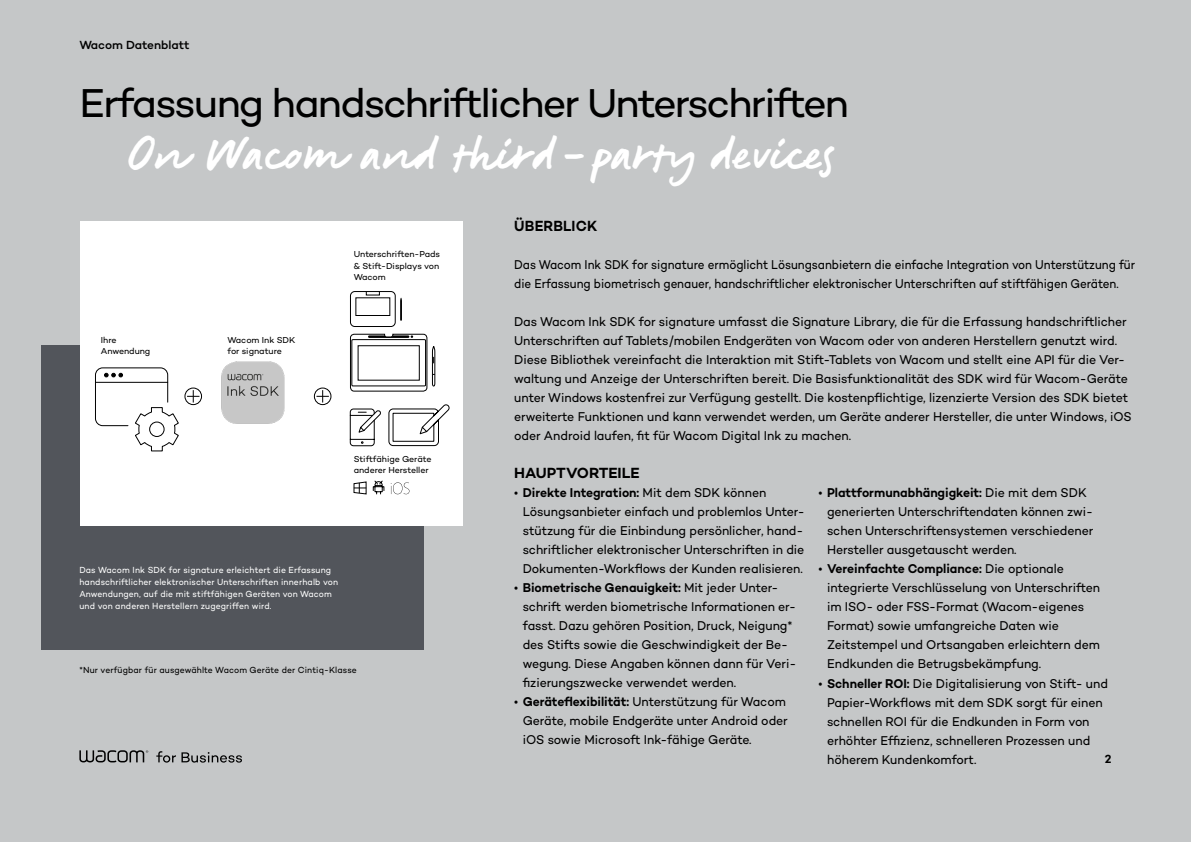
<style>
.page{position:relative;width:1191px;height:842px;background:#c5c7c8}
.page>*{position:absolute;margin:0;border:0;box-sizing:border-box;transform-origin:0 0}
.t1{font:49.2px "Signature Wacom";color:#fff}
.t2{font:41px "Campton Wacom";letter-spacing:-.045em;color:#000}
.t3{font:600 15px "Campton Wacom";color:#000}
.t4{font:600 15px "Campton Wacom";color:#000;scale:.95 1}
.t5{font:13px/19px "Campton Wacom";letter-spacing:-.005em;color:#000;scale:.95 1}
.t6{font:13px/19px "Campton Wacom";letter-spacing:-.005em;color:#000;scale:.9 1}
.t7{font:500 12px "Campton Wacom";letter-spacing:-.01em;color:#000}
.t8{font:600 12px "Campton Wacom";color:#000}
.t9{font:9px/12px "Campton Wacom";letter-spacing:.015em;color:#fff;scale:.95 1}
.t10{font:9px "Campton Wacom";letter-spacing:.02em;color:#000;scale:.95 1}
.t11{font:8.8px/11.7px "Campton Wacom";letter-spacing:-.005em;color:#000}
.s1{font-weight:600}
</style>
<div class="page">
<svg style="left:79px;top:750px;width:163px;height:13px"></svg>
<div style="left:41px;top:345px;width:383px;height:304px;background:#52555b"></div>
<div style="left:80px;top:221px;width:382px;height:304px;background:#fff"></div>
<svg style="left:95px;top:367px;width:84px;height:84px"></svg>
<svg style="left:350px;top:333px;width:86px;height:59px"></svg>
<svg style="left:349px;top:408px;width:32px;height:39px"></svg>
<svg style="left:388px;top:404px;width:61px;height:43px"></svg>
<div style="left:184px;top:387px;width:18px;height:18px;border:1px solid #000;border-radius:50%"></div>
<svg style="left:187px;top:390px;width:12px;height:12px"></svg>
<div style="left:314px;top:387px;width:17px;height:18px;border:1px solid #000;border-radius:50%"></div>
<svg style="left:316px;top:390px;width:13px;height:12px"></svg>
<div style="left:350px;top:291px;width:46px;height:36px;border:1px solid #000;border-radius:4px"></div>
<div style="left:355px;top:297px;width:35px;height:19px;border:1px solid #000"></div>
<div style="left:366px;top:291px;width:14px;height:4px;border:1px solid #000"></div>
<svg style="left:400px;top:298px;width:2px;height:23px"></svg>
<svg style="left:353px;top:481px;width:14px;height:14px"></svg>
<svg style="left:373px;top:480px;width:11px;height:14px"></svg>
<svg style="left:391px;top:482px;width:18px;height:12px"></svg>
<img style="left:221px;top:361px;width:64px;height:63px">
<p class="t7" style="left:79px;top:37px;width:111px">Wacom Datenblatt</p>
<h2 class="t2" style="left:79px;top:78px;width:771px">Erfassung handschriftlicher Unterschriften</h2>
<h1 class="t1" style="left:128px;top:121px;width:708px">On Wacom and third-party devices</h1>
<p class="t11" style="left:101px;top:334px;width:51px">Ihre<br>Anwendung</p>
<p class="t11" style="left:227px;top:334px;width:69px">Wacom Ink SDK for signature</p>
<p class="t11" style="left:354px;top:248px;width:88px;text-align:justify">Unterschriften-Pads &amp; Stift-Displays von Wacom</p>
<p class="t11" style="left:354px;top:452px;width:79px">Stiftfähige Geräte anderer Hersteller</p>
<p class="t9" style="left:79px;top:564px;width:274px">Das Wacom Ink SDK for signature erleichtert die Erfassung handschriftlicher elektronischer Unterschriften innerhalb von Anwendungen, auf die mit stiftfähigen Geräten von Wacom und von anderen Herstellern zugegriffen wird.</p>
<p class="t10" style="left:79px;top:665px;width:293px">*Nur verfügbar für ausgewählte Wacom Geräte der Cintiq-Klasse</p>
<p class="t4" style="left:514px;top:217px;width:89px">ÜBERBLICK</p>
<p class="t6" style="left:514px;top:255px;width:691px">Das Wacom Ink SDK for signature ermöglicht Lösungsanbietern die einfache Integration von Unterstützung für die Erfassung biometrisch genauer, handschriftlicher elektronischer Unterschriften auf stiftfähigen Geräten.</p>
<p class="t5" style="left:514px;top:312px;width:651px">Das Wacom Ink SDK for signature umfasst die Signature Library, die für die Erfassung handschriftlicher Unterschriften auf Tablets/mobilen Endgeräten von Wacom oder von anderen Herstellern genutzt wird.<br>Diese Bibliothek vereinfacht die Interaktion mit Stift-Tablets von Wacom und stellt eine API für die Ver&shy;waltung und Anzeige der Unterschriften bereit. Die Basisfunktionalität des SDK wird für Wacom-Geräte unter Windows kostenfrei zur Verfügung gestellt. Die kostenpflichtige, lizenzierte Version des SDK bietet erweiterte Funktionen und kann verwendet werden, um Geräte anderer Hersteller, die unter Windows, iOS oder Android laufen, fit für Wacom Digital Ink zu machen.</p>
<p class="t3" style="left:514px;top:464px;width:127px">HAUPTVORTEILE</p>
<p class="t5" style="left:523px;top:483px;width:298px;text-indent:-9px">• <span class="s1">Direkte Integration:</span> Mit dem SDK können Lösungsanbieter einfach und problemlos Unter&shy;stützung für die Einbindung persönlicher, hand&shy;schriftlicher elektronischer Unterschriften in die Dokumenten-Workflows der Kunden realisieren.</p>
<p class="t5" style="left:523px;top:578px;width:289px;text-indent:-9px">• <span class="s1">Biometrische Genauigkeit:</span> Mit jeder Unter&shy;schrift werden biometrische Informationen er&shy;fasst. Dazu gehören Position, Druck, Neigung* des Stifts sowie die Geschwindigkeit der Be&shy;wegung. Diese Angaben können dann für Veri&shy;fizierungszwecke verwendet werden.</p>
<p class="t5" style="left:523px;top:692px;width:280px;text-indent:-9px">• <span class="s1">Geräteflexibilität:</span> Unterstützung für Wacom<br>Geräte, mobile Endgeräte unter Android oder iOS sowie Microsoft Ink-fähige Geräte.</p>
<p class="t5" style="left:827px;top:483px;width:282px;text-indent:-9px">• <span class="s1">Plattformunabhängigkeit:</span> Die mit dem SDK generierten Unterschriftendaten können zwi&shy;schen Unterschriftensystemen verschiedener Hersteller ausgetauscht werden.</p>
<p class="t5" style="left:827px;top:559px;width:289px;text-indent:-9px">• <span class="s1">Vereinfachte Compliance:</span> Die optionale integrierte Verschlüsselung von Unterschriften im ISO- oder FSS-Format (Wacom-eigenes Format) sowie umfangreiche Daten wie Zeitstempel und Ortsangaben erleichtern dem Endkunden die Betrugsbekämpfung.</p>
<p class="t5" style="left:827px;top:673px;width:297px;text-indent:-9px">• <span class="s1">Schneller ROI:</span> Die Digitalisierung von Stift- und Papier-Workflows mit dem SDK sorgt für einen schnellen ROI für die Endkunden in Form von erhöhter Effizienz, schnelleren Prozessen und höherem Kundenkomfort.</p>
<p class="t8" style="left:1104px;top:751px;width:8px">2</p>
</div>
